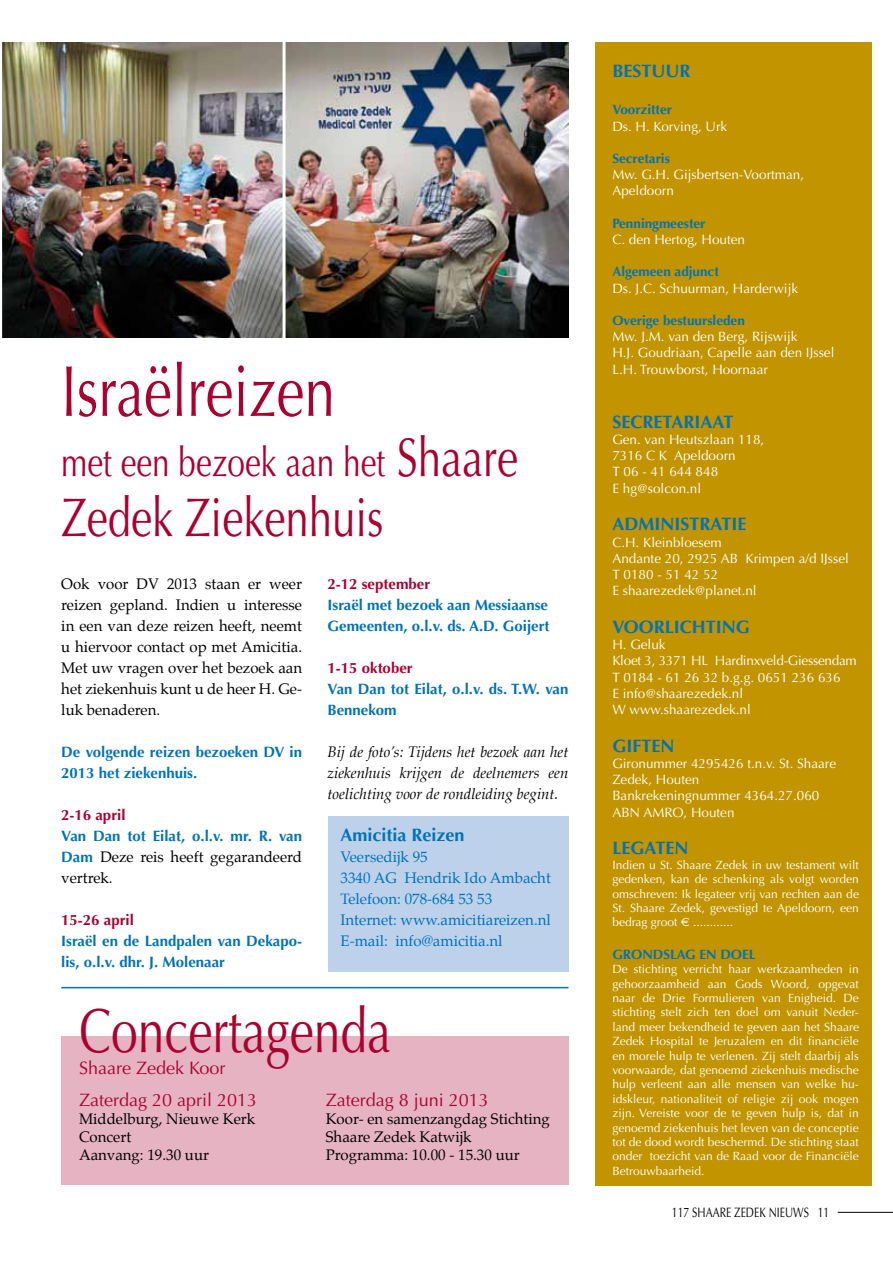
<style>
.page{position:relative;width:893px;height:1263px;background:#fff}
.page>*{position:absolute;margin:0;border:0;box-sizing:border-box;transform-origin:0 0}
.t1{font:72.15px "Optima";color:#a90230;scale:.77 1}
.t2{font:62.4px "Optima";color:#a90230;scale:.77 1}
.t3{font:54.6px "Optima";color:#a90230;scale:.77 1}
.t4{font:40.95px "Optima";color:#a90230;scale:.77 1}
.t5{font:700 18px "Optima";color:#0072ba}
.t6{font:18px/31.8px "Optima";color:#a90230}
.t7{font:15px/21px "Palatino";color:#000}
.t8{font:700 15px/21px "Optima";color:#0072ba}
.t9{font:15px/21px "Palatino";color:#0072ba}
.t10{font:italic 15px/21px "Palatino";color:#000;text-align:justify}
.t11{font:700 15px "Optima";color:#a90230}
.t12{font:13.65px "Optima";color:#000;scale:.77 1}
.t13{font:13.5px/16.2px "Optima";color:#fff}
.t14{font:700 13.5px "Optima";color:#0072ba}
.t15{font:12px/14.4px "Optima";color:#fff;text-align:justify}
.s1{font-size:54.6px}
.s2{font-family:"Optima";font-weight:700;color:#0072ba}
.s3{font-family:"Euro Sans"}
</style>
<div class="page">
<hr style="left:838px;top:1212px;width:55px;height:1px;background:#000">
<div style="left:595px;top:43px;width:277px;height:1143px;background:#c19400"></div>
<hr style="left:61px;top:987px;width:507px;height:1px;background:#0072ba">
<div style="left:328px;top:816px;width:240px;height:156px;background:#bdd1ea"></div>
<div style="left:61px;top:1036px;width:507px;height:148px;background:#e5b3c1"></div>
<img style="left:2px;top:43px;width:566px;height:295px">
<hr style="left:283px;top:3px;width:3px;height:348px;background:#fff">
<h1 class="t1" style="left:61px;top:349px;width:357px">Israëlreizen</h1>
<h3 class="t4" style="left:61px;top:438px;width:595px">met een bezoek aan het <span class="s1">Shaare</span></h3>
<h3 class="t3" style="left:61px;top:486px;width:420px">Zedek Ziekenhuis</h3>
<p class="t7" style="left:61px;top:573px;width:242px;text-align:justify">Ook voor DV 2013 staan er weer reizen gepland. Indien u interesse in een van deze reizen heeft, neemt u hiervoor contact op met Amicitia.<br>Met uw vragen over het bezoek aan het ziekenhuis kunt u de heer H. Ge&shy;luk benaderen.</p>
<p class="t8" style="left:61px;top:741px;width:242px">De volgende reizen bezoeken DV in<br>2013 het ziekenhuis.</p>
<p class="t11" style="left:61px;top:806px;width:66px">2-16 april</p>
<p class="t8" style="left:61px;top:825px;width:242px">Van Dan tot Eilat, o.l.v. mr. R. van</p>
<p class="t7" style="left:61px;top:846px;width:242px"><span class="s2">Dam</span> Deze reis heeft gegarandeerd vertrek.</p>
<p class="t11" style="left:61px;top:911px;width:74px">15-26 april</p>
<p class="t8" style="left:61px;top:930px;width:242px">Israël en de Landpalen van Dekapo&shy;lis, o.l.v. dhr. J. Molenaar</p>
<p class="t11" style="left:328px;top:575px;width:104px">2-12 september</p>
<p class="t8" style="left:328px;top:594px;width:223px">Israël met bezoek aan Messiaanse<br>Gemeenten, o.l.v. ds. A.D. Goijert</p>
<p class="t11" style="left:328px;top:659px;width:87px">1-15 oktober</p>
<p class="t8" style="left:328px;top:678px;width:242px">Van Dan tot Eilat, o.l.v. ds. T.W. van<br>Bennekom</p>
<p class="t10" style="left:328px;top:741px;width:242px">Bij de foto’s: Tijdens het bezoek aan het ziekenhuis krijgen de deelnemers een toelichting voor de rondleiding begint.</p>
<h3 class="t5" style="left:341px;top:824px;width:126px">Amicitia Reizen</h3>
<p class="t9" style="left:341px;top:846px;width:212px">Veersedijk 95<br>3340 AG Hendrik Ido Ambacht<br>Telefoon: 078-684 53 53<br>Internet: www.amicitiareizen.nl<br>E-mail: info@amicitia.nl</p>
<h2 class="t2" style="left:79px;top:995px;width:407px">Concertagenda</h2>
<h3 class="t6" style="left:79px;top:1052px;width:180px">Shaare Zedek Koor<br>Zaterdag 20 april 2013</h3>
<p class="t7" style="left:79px;top:1109px;width:178px;line-height:18px">Middelburg, Nieuwe Kerk<br>Concert<br>Aanvang: 19.30 uur</p>
<h3 class="t6" style="left:326px;top:1084px;width:165px">Zaterdag 8 juni 2013</h3>
<p class="t7" style="left:326px;top:1109px;width:226px;line-height:18px">Koor- en samenzangdag Stichting<br>Shaare Zedek Katwijk<br>Programma: 10.00 - 15.30 uur</p>
<h3 class="t5" style="left:612px;top:60px;width:80px">BESTUUR</h3>
<p class="t14" style="left:612px;top:102px;width:61px">Voorzitter</p>
<p class="t13" style="left:612px;top:118px;width:117px">Ds. H. Korving, Urk</p>
<p class="t14" style="left:612px;top:151px;width:59px">Secretaris</p>
<p class="t13" style="left:612px;top:167px;width:193px">Mw. G.H. Gijsbertsen-Voortman,<br>Apeldoorn</p>
<p class="t14" style="left:612px;top:215px;width:95px">Penningmeester</p>
<p class="t13" style="left:612px;top:232px;width:134px">C. den Hertog, Houten</p>
<p class="t14" style="left:612px;top:264px;width:108px">Algemeen adjunct</p>
<p class="t13" style="left:612px;top:280px;width:187px">Ds. J.C. Schuurman, Harderwijk</p>
<p class="t14" style="left:612px;top:313px;width:134px">Overige bestuursleden</p>
<p class="t13" style="left:612px;top:329px;width:224px">Mw. J.M. van den Berg, Rijswijk<br>H.J. Goudriaan, Capelle aan den IJssel<br>L.H. Trouwborst, Hoornaar</p>
<h3 class="t5" style="left:612px;top:411px;width:123px">SECRETARIAAT</h3>
<p class="t13" style="left:612px;top:431px;width:153px">Gen. van Heutszlaan 118,<br>7316 C K Apeldoorn<br>T 06 - 41 644 848<br>E hg@solcon.nl</p>
<h3 class="t5" style="left:612px;top:514px;width:136px">ADMINISTRATIE</h3>
<p class="t13" style="left:612px;top:534px;width:238px">C.H. Kleinbloesem<br>Andante 20, 2925 AB Krimpen a/d IJssel<br>T 0180 - 51 42 52<br>E shaarezedek@planet.nl</p>
<h3 class="t5" style="left:612px;top:616px;width:139px">VOORLICHTING</h3>
<p class="t13" style="left:612px;top:637px;width:246px">H. Geluk<br>Kloet 3, 3371 HL Hardinxveld-Giessendam<br>T 0184 - 61 26 32 b.g.g. 0651 236 636<br>E info@shaarezedek.nl<br>W www.shaarezedek.nl</p>
<h3 class="t5" style="left:612px;top:735px;width:64px">GIFTEN</h3>
<p class="t13" style="left:612px;top:755px;width:225px">Gironummer 4295426 t.n.v. St. Shaare<br>Zedek, Houten<br>Bankrekeningnummer 4364.27.060<br>ABN AMRO, Houten</p>
<h3 class="t5" style="left:612px;top:838px;width:78px">LEGATEN</h3>
<p class="t15" style="left:612px;top:858px;width:248px">Indien u St. Shaare Zedek in uw testament wilt gedenken, kan de schenking als volgt worden omschreven: Ik legateer vrij van rechten aan de St. Shaare Zedek, gevestigd te Apeldoorn, een bedrag groot <span class="s3">e</span> ............</p>
<p class="t14" style="left:612px;top:946px;width:145px">GRONDSLAG EN DOEL</p>
<p class="t15" style="left:612px;top:962px;width:248px">De stichting verricht haar werkzaamheden in gehoorzaamheid aan Gods Woord, opgevat naar de Drie Formulieren van Enigheid. De stichting stelt zich ten doel om vanuit Neder&shy;land meer bekendheid te geven aan het Shaare Zedek Hospital te Jeruzalem en dit financiële en morele hulp te verlenen. Zij stelt daarbij als voorwaarde, dat genoemd ziekenhuis medische hulp verleent aan alle mensen van welke hu&shy;idskleur, nationaliteit of religie zij ook mogen zijn. Vereiste voor de te geven hulp is, dat in genoemd ziekenhuis het leven van de conceptie tot de dood wordt beschermd. De stichting staat onder toezicht van de Raad voor de Financiële Betrouwbaarheid.</p>
<p class="t12" style="left:672px;top:1205px;width:206px">117 SHAARE ZEDEK NIEUWS 11</p>
</div>
